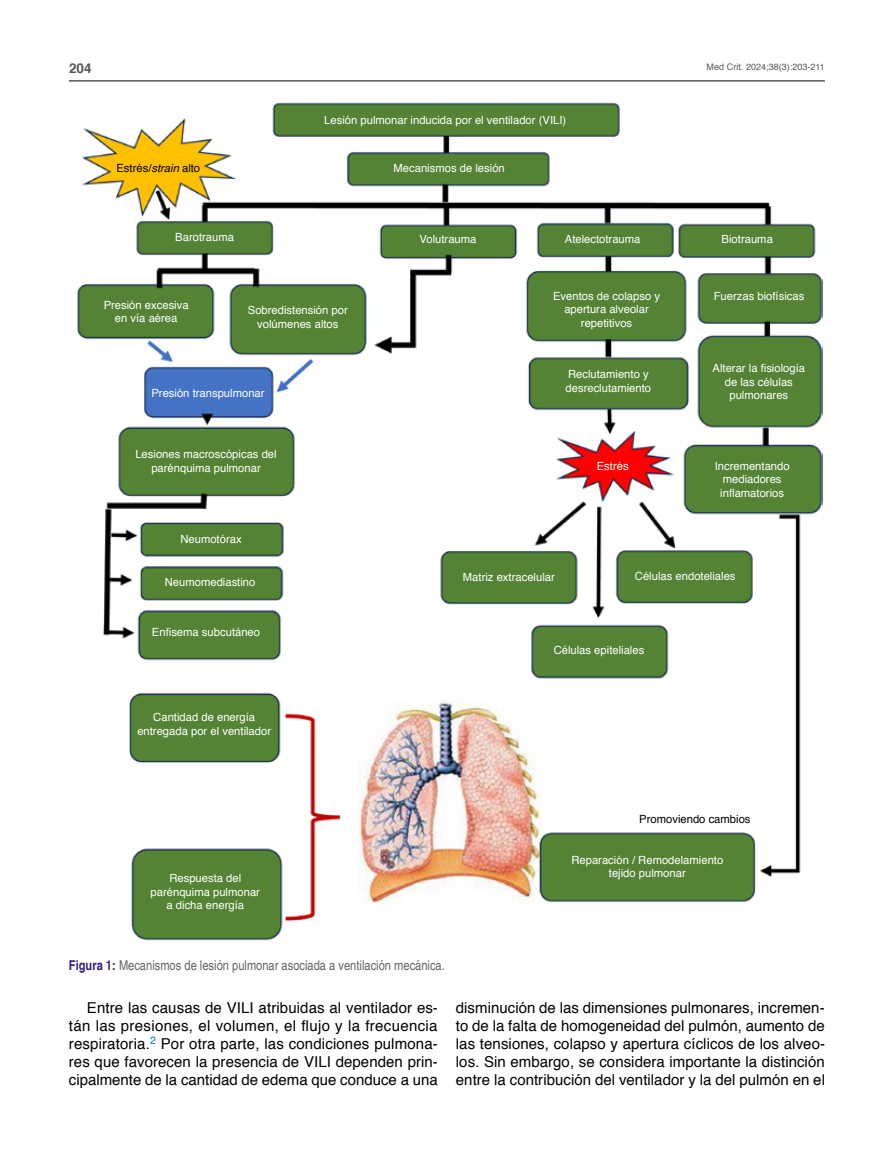
<style>
.page{position:relative;width:893px;height:1149px;background:#fff}
.page>*{position:absolute;margin:0;border:0;box-sizing:border-box;transform-origin:0 0}
.t1{font:15px/18px "Helvetica";letter-spacing:.005em;color:#000;text-align:justify}
.t2{font:condensed 13.5px "Helvetica";color:#646363}
.t3{font:700 13.5px "Helvetica";color:#575756}
.t4{font:11.25px/13.5px "Helvetica";color:#fff;text-align:center}
.t5{font:11.25px "Helvetica";color:#000}
.t6{font:9px "Helvetica";letter-spacing:.005em;color:#575756}
.s1{font-style:italic}
.s2{font-weight:700;color:#2d1e7d}
</style>
<div class="page">
<hr style="left:69px;top:80px;width:756px;height:1px;background:#000">
<img style="left:77px;top:102px;width:745px;height:839px">
<p class="t3" style="left:69px;top:57px;width:24px">204</p>
<p class="t6" style="left:707px;top:59px;width:120px">Med Crit. 2024;38(3):203-211</p>
<p class="t4" style="left:324px;top:113px;width:243px">Lesión pulmonar inducida por el ventilador (VILI)</p>
<p class="t5" style="left:116px;top:159px;width:85px">Estrés/<span class="s1">strain</span> alto</p>
<p class="t4" style="left:394px;top:161px;width:113px">Mecanismos de lesión</p>
<p class="t4" style="left:175px;top:231px;width:60px">Barotrauma</p>
<p class="t4" style="left:104px;top:298px;width:87px">Presión excesiva en vía aérea</p>
<p class="t4" style="left:248px;top:304px;width:102px">Sobredistensión por volúmenes altos</p>
<p class="t4" style="left:151px;top:386px;width:115px">Presión transpulmonar</p>
<p class="t4" style="left:135px;top:448px;width:143px">Lesiones macroscópicas del parénquima pulmonar</p>
<p class="t4" style="left:420px;top:232px;width:58px">Volutrauma</p>
<p class="t4" style="left:565px;top:232px;width:77px">Atelectotrauma</p>
<p class="t4" style="left:553px;top:289px;width:108px">Eventos de colapso y apertura alveolar repetitivos</p>
<p class="t4" style="left:566px;top:368px;width:87px;text-align:left">Reclutamiento y desreclutamiento</p>
<p class="t4" style="left:597px;top:459px;width:33px">Estrés</p>
<p class="t4" style="left:722px;top:232px;width:53px">Biotrauma</p>
<p class="t4" style="left:714px;top:289px;width:92px">Fuerzas biofísicas</p>
<p class="t4" style="left:713px;top:362px;width:94px">Alterar la fisiología de las células pulmonares</p>
<p class="t4" style="left:715px;top:459px;width:77px">Incrementando mediadores inflamatorios</p>
<p class="t4" style="left:180px;top:532px;width:63px">Neumotórax</p>
<p class="t4" style="left:165px;top:575px;width:92px">Neumomediastino</p>
<p class="t4" style="left:152px;top:626px;width:110px">Enfisema subcutáneo</p>
<p class="t4" style="left:137px;top:710px;width:135px">Cantidad de energía entregada por el ventilador</p>
<p class="t4" style="left:463px;top:570px;width:93px">Matriz extracelular</p>
<p class="t4" style="left:635px;top:569px;width:102px">Células endoteliales</p>
<p class="t4" style="left:554px;top:643px;width:92px">Células epiteliales</p>
<p class="t4" style="left:151px;top:871px;width:111px">Respuesta del parénquima pulmonar a dicha energía</p>
<p class="t5" style="left:639px;top:810px;width:113px">Promoviendo cambios</p>
<p class="t4" style="left:571px;top:853px;width:153px">Reparación / Remodelamiento tejido pulmonar</p>
<p class="t2" style="left:69px;top:956px;width:378px"><span class="s2">Figura 1:</span> Mecanismos de lesión pulmonar asociada a ventilación mecánica.</p>
<p class="t1" style="left:69px;top:998px;width:371px;text-indent:18px">Entre las causas de VILI atribuidas al ventilador es&shy;tán las presiones, el volumen, el flujo y la frecuencia respiratoria.<sup>2</sup> Por otra parte, las condiciones pulmona&shy;res que favorecen la presencia de VILI dependen prin&shy;cipalmente de la cantidad de edema que conduce a una</p>
<p class="t1" style="left:456px;top:998px;width:371px">disminución de las dimensiones pulmonares, incremen&shy;to de la falta de homogeneidad del pulmón, aumento de las tensiones, colapso y apertura cíclicos de los alveo&shy;los. Sin embargo, se considera importante la distinción entre la contribución del ventilador y la del pulmón en el</p>
</div>
